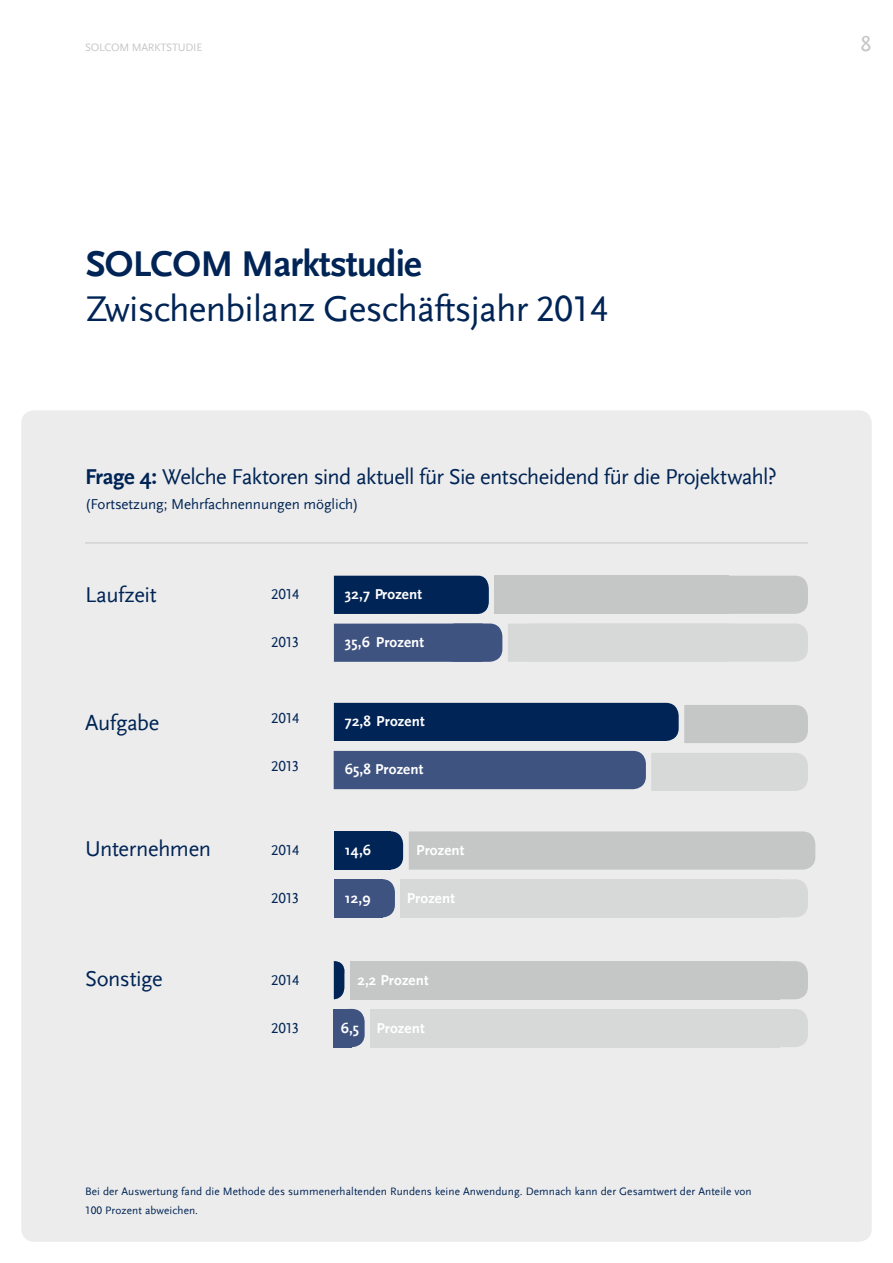
<style>
.page{position:relative;width:893px;height:1263px;background:#fff}
.page>*{position:absolute;margin:0;border:0;box-sizing:border-box;transform-origin:0 0}
.t1{font:37.5px "Scala Sans LF";letter-spacing:-.02em;color:#002455}
.t2{font:700 37.5px "Scala Sans";letter-spacing:-.02em;color:#002455}
.t3{font:22.5px "Scala Sans LF";letter-spacing:-.025em;color:#002455}
.t4{font:22.5px "Scala Sans LF";color:#c5c6c6}
.t5{font:700 15px "Scala Sans";letter-spacing:.01em;color:#fff}
.t6{font:15px "Scala Sans LF";letter-spacing:-.005em;color:#002455}
.t7{font:11.25px/19.2px "Scala Sans LF";letter-spacing:.01em;color:#002455}
.t8{font:11.25px "Scala Sans LF";letter-spacing:-.02em;color:#c5c6c6}
.s1{font-family:"Scala Sans";font-weight:700}
</style>
<div class="page">
<div style="left:21px;top:410px;width:851px;height:832px;background:#ececec;border-radius:13px"></div>
<div style="left:561px;top:576px;width:247px;height:38px;background:#c5c6c6;border-radius:13px"></div>
<div style="left:494px;top:576px;width:235px;height:38px;background:#c5c6c6"></div>
<div style="left:334px;top:576px;width:155px;height:38px;background:#002455"></div>
<div style="left:443px;top:961px;width:365px;height:38px;background:#c5c6c6;border-radius:13px"></div>
<div style="left:409px;top:831px;width:406px;height:39px;background:#c5c6c6"></div>
<div style="left:350px;top:961px;width:429px;height:38px;background:#c5c6c6"></div>
<div style="left:334px;top:831px;width:56px;height:39px;background:#002455"></div>
<div style="left:374px;top:831px;width:29px;height:39px;background:#002455;border-radius:13px"></div>
<svg style="left:334px;top:961px;width:11px;height:38px"></svg>
<svg style="left:334px;top:703px;width:474px;height:40px;background:#3f587a"></svg>
<div style="left:518px;top:623px;width:290px;height:39px;background:#d7d8d8;border-radius:13px"></div>
<div style="left:508px;top:623px;width:221px;height:39px;background:#d7d8d8"></div>
<div style="left:334px;top:623px;width:149px;height:39px;background:#3f5381"></div>
<div style="left:443px;top:623px;width:59px;height:39px;background:#3f5381;border-radius:13px"></div>
<svg style="left:334px;top:751px;width:474px;height:40px;background:#7986a2"></svg>
<div style="left:494px;top:879px;width:314px;height:38px;background:#d7d8d8;border-radius:13px"></div>
<div style="left:494px;top:1009px;width:314px;height:38px;background:#d7d8d8;border-radius:13px"></div>
<div style="left:400px;top:879px;width:379px;height:38px;background:#d7d8d8"></div>
<div style="left:370px;top:1009px;width:409px;height:38px;background:#d7d8d8"></div>
<div style="left:334px;top:879px;width:48px;height:38px;background:#3f5381"></div>
<div style="left:334px;top:1009px;width:18px;height:38px;background:#3f5381"></div>
<div style="left:366px;top:879px;width:29px;height:38px;background:#3f5381;border-radius:13px"></div>
<div style="left:336px;top:1009px;width:29px;height:38px;background:#3f5381;border-radius:13px"></div>
<hr style="left:85px;top:542px;width:723px;height:1px;background:#c5c6c6">
<p class="t8" style="left:85px;top:41px;width:119px">SOLCOM MARKTSTUDIE</p>
<h2 class="t4" style="left:860px;top:31px;width:13px">8</h2>
<h1 class="t2" style="left:86px;top:242px;width:338px">SOLCOM Marktstudie</h1>
<h1 class="t1" style="left:86px;top:288px;width:525px">Zwischenbilanz Geschäftsjahr 2014</h1>
<h2 class="t3" style="left:85px;top:464px;width:693px"><span class="s1">Frage 4:</span> Welche Faktoren sind aktuell für Sie entscheidend für die Projektwahl?</h2>
<h3 class="t6" style="left:85px;top:496px;width:275px">(Fortsetzung; Mehrfachnennungen möglich)</h3>
<h2 class="t3" style="left:85px;top:583px;width:73px">Laufzeit</h2>
<h3 class="t6" style="left:271px;top:586px;width:30px">2014</h3>
<h3 class="t5" style="left:345px;top:586px;width:79px">32,7 Prozent</h3>
<h3 class="t6" style="left:271px;top:634px;width:30px">2013</h3>
<h3 class="t5" style="left:345px;top:634px;width:81px">35,6 Prozent</h3>
<h2 class="t3" style="left:85px;top:710px;width:76px">Aufgabe</h2>
<h3 class="t5" style="left:345px;top:713px;width:81px">72,8 Prozent</h3>
<h3 class="t6" style="left:271px;top:710px;width:30px">2014</h3>
<h2 class="t3" style="left:85px;top:837px;width:128px">Unternehmen</h2>
<h2 class="t3" style="left:85px;top:966px;width:79px">Sonstige</h2>
<h3 class="t6" style="left:271px;top:758px;width:30px">2013</h3>
<h3 class="t5" style="left:345px;top:761px;width:80px">65,8 Prozent</h3>
<h3 class="t6" style="left:271px;top:842px;width:30px">2014</h3>
<h3 class="t5" style="left:345px;top:842px;width:28px">14,6</h3>
<h3 class="t5" style="left:416px;top:842px;width:50px">Prozent</h3>
<h3 class="t6" style="left:271px;top:890px;width:30px">2013</h3>
<h3 class="t5" style="left:345px;top:890px;width:27px">12,9</h3>
<h3 class="t5" style="left:407px;top:890px;width:50px">Prozent</h3>
<h3 class="t6" style="left:271px;top:972px;width:30px">2014</h3>
<h3 class="t5" style="left:357px;top:971px;width:73px">2,2 Prozent</h3>
<h3 class="t6" style="left:271px;top:1020px;width:30px">2013</h3>
<h3 class="t5" style="left:341px;top:1019px;width:85px">6,5 Prozent</h3>
<p class="t7" style="left:85px;top:1182px;width:668px">Bei der Auswertung fand die Methode des summenerhaltenden Rundens keine Anwendung. Demnach kann der Gesamtwert der Anteile von<br>100 Prozent abweichen.</p>
</div>
